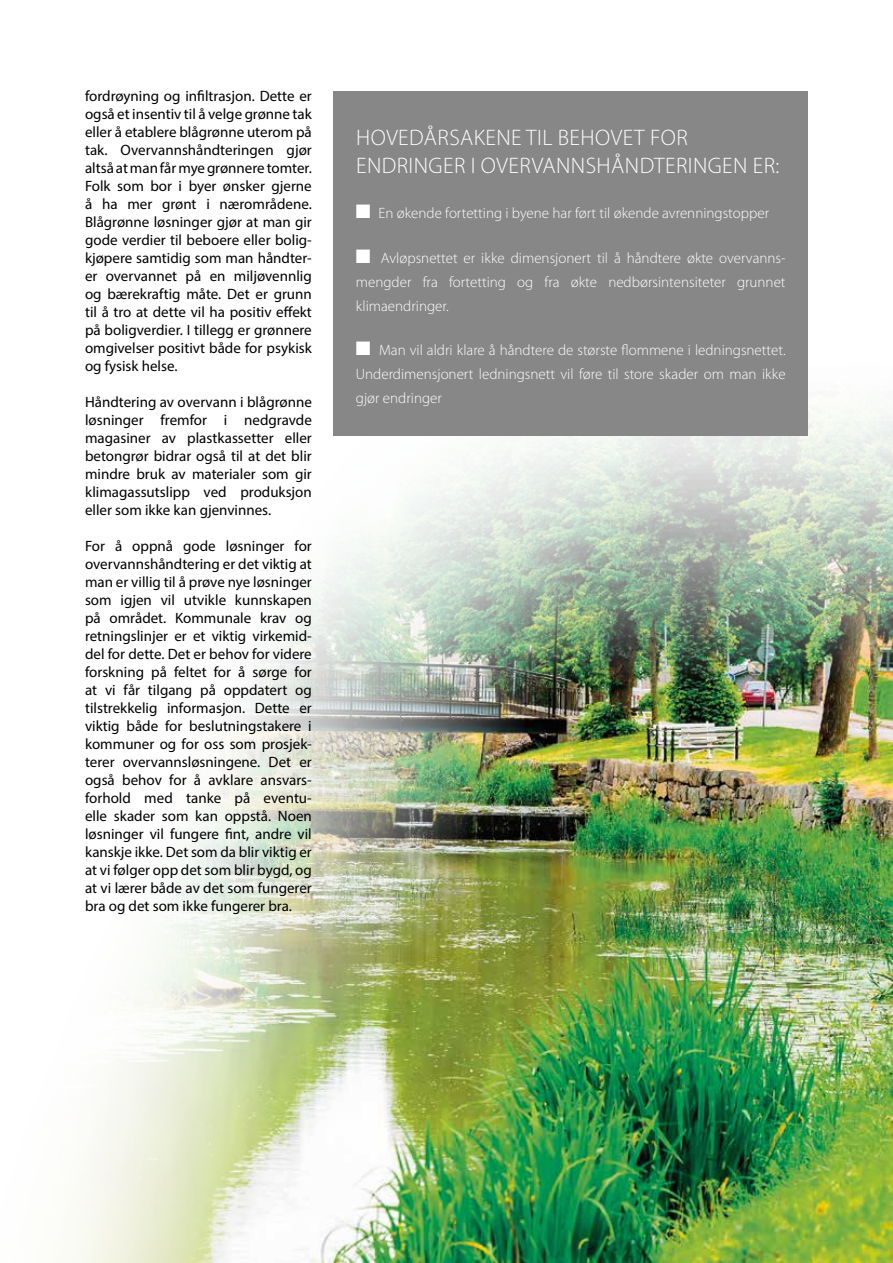
<style>
.page{position:relative;width:893px;height:1263px;background:#fff}
.page>*{position:absolute;margin:0;border:0;box-sizing:border-box;transform-origin:0 0}
.t1{font:300 22.5px/28.5px "Myriad Pro";letter-spacing:.02em;color:#fff}
.t2{font:15px/18px "Myriad Pro";color:#000;text-align:justify}
.t3{font:300 15px/24px "Myriad Pro";color:#fff;text-align:justify}
</style>
<div class="page">
<img style="left:65px;top:341px;width:828px;height:922px">
<div style="left:334px;top:91px;width:474px;height:345px;background:#878787"></div>
<p class="t2" style="left:85px;top:86px;width:228px">fordrøyning og infiltrasjon. Dette er også et insentiv til å velge grønne tak eller å etablere blågrønne uterom på tak. Overvannshåndteringen gjør altså at man får mye grønnere tomter.<br>Folk som bor i byer ønsker gjerne å ha mer grønt i nærområdene.<br>Blågrønne løsninger gjør at man gir gode verdier til beboere eller bolig&shy;kjøpere samtidig som man håndter&shy;er overvannet på en miljøvennlig og bærekraftig måte. Det er grunn til å tro at dette vil ha positiv effekt på boligverdier. I tillegg er grønnere omgivelser positivt både for psykisk og fysisk helse.</p>
<p class="t2" style="left:85px;top:392px;width:228px">Håndtering av overvann i blågrønne løsninger fremfor i nedgravde magasiner av plastkassetter eller betongrør bidrar også til at det blir mindre bruk av materialer som gir klimagassutslipp ved produksjon eller som ikke kan gjenvinnes.</p>
<p class="t2" style="left:85px;top:536px;width:228px">For å oppnå gode løsninger for overvannshåndtering er det viktig at man er villig til å prøve nye løsninger som igjen vil utvikle kunnskapen på området. Kommunale krav og retningslinjer er et viktig virkemid&shy;del for dette. Det er behov for videre forskning på feltet for å sørge for at vi får tilgang på oppdatert og tilstrekkelig informasjon. Dette er viktig både for beslutningstakere i kommuner og for oss som prosjek&shy;terer overvannsløsningene. Det er også behov for å avklare ansvars&shy;forhold med tanke på eventu&shy;elle skader som kan oppstå. Noen løsninger vil fungere fint, andre vil kanskje ikke. Det som da blir viktig er at vi følger opp det som blir bygd, og at vi lærer både av det som fungerer bra og det som ikke fungerer bra.</p>
<h1 class="t1" style="left:356px;top:123px;width:425px">HOVEDÅRSAKENE TIL BEHOVET FOR<br>ENDRINGER I OVERVANNSHÅNDTERINGEN ER:</h1>
<p class="t3" style="left:356px;top:201px;width:415px">■ En økende fortetting i byene har ført til økende avrenningstopper</p>
<p class="t3" style="left:356px;top:246px;width:431px">■ Avløpsnettet er ikke dimensjonert til å håndtere økte overvanns&shy;mengder fra fortetting og fra økte nedbørsintensiteter grunnet klimaendringer.</p>
<p class="t3" style="left:356px;top:338px;width:431px">■ Man vil aldri klare å håndtere de største flommene i ledningsnettet.<br>Underdimensjonert ledningsnett vil føre til store skader om man ikke gjør endringer</p>
</div>
